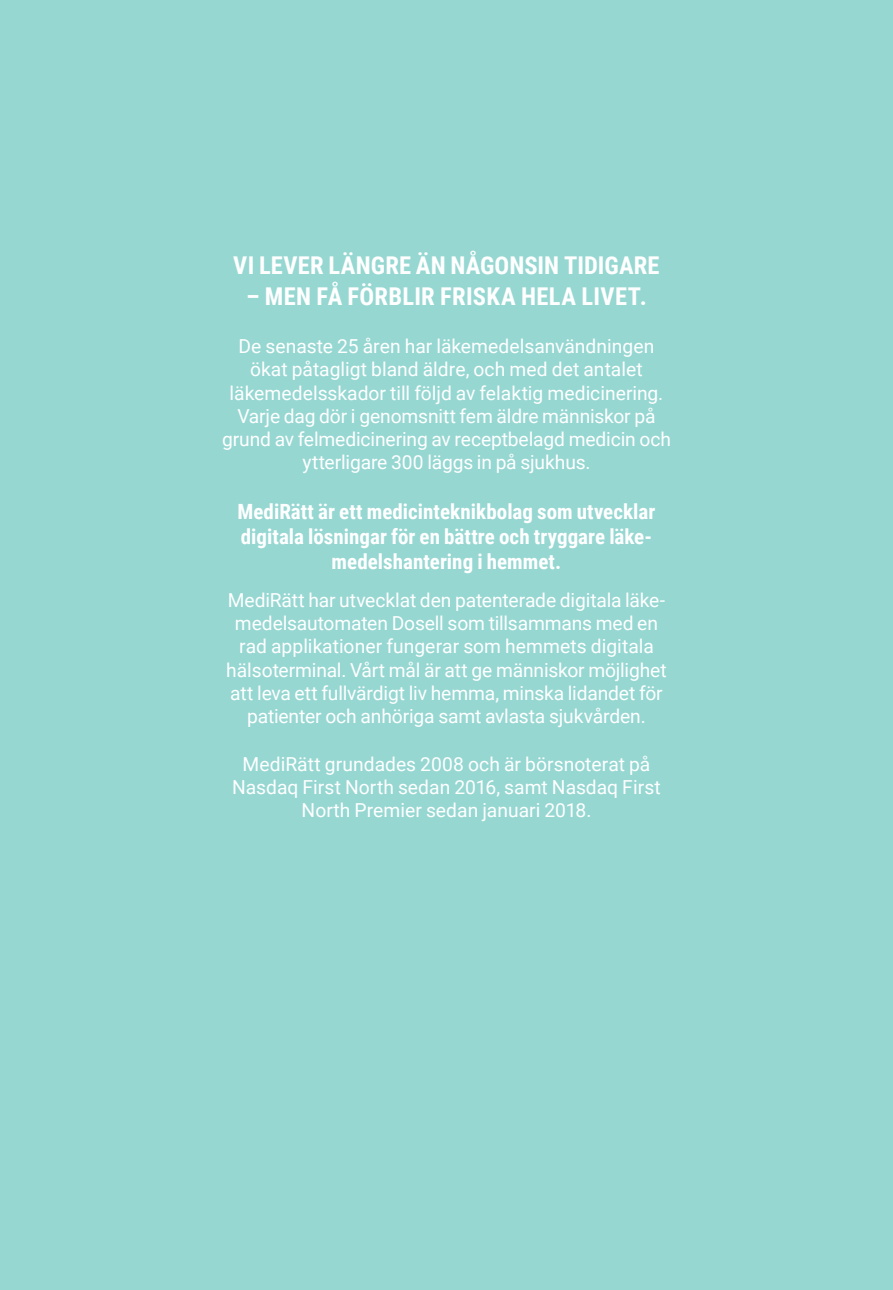
<style>
.page{position:relative;width:893px;height:1290px;background:#96d7d2}
.page>*{position:absolute;margin:0;border:0;box-sizing:border-box;transform-origin:0 0}
.Rubrik_2{font:700 24.5px "Roboto Condensed";letter-spacing:.01em;color:#fff}
.Rubrik_2-2{font:700 21px/25.2px "Roboto Condensed";color:#fff;text-align:center}
.Rubrik_2-3{font:19.25px/23.1px "Roboto";letter-spacing:-.005em;color:#fff;text-align:center}
</style>
<div class="page">
<p class="Rubrik_2" style="left:233px;top:248px;width:428px">VI LEVER LÄNGRE ÄN NÅGONSIN TIDIGARE</p>
<p class="Rubrik_2" style="left:246px;top:279px;width:402px">– MEN FÅ FÖRBLIR FRISKA HELA LIVET.</p>
<p class="Rubrik_2-3" style="left:222px;top:334px;width:450px">De senaste 25 åren har läkemedelsanvändningen ökat påtagligt bland äldre, och med det antalet läkemedelsskador till följd av felaktig medicinering.<br>Varje dag dör i genomsnitt fem äldre människor på grund av felmedicinering av receptbelagd medicin och ytterligare 300 läggs in på sjukhus.</p>
<p class="Rubrik_2-2" style="left:237px;top:498px;width:419px">MediRätt är ett medicinteknikbolag som utvecklar digitala lösningar för en bättre och tryggare läke&shy;medelshantering i hemmet.</p>
<p class="Rubrik_2-3" style="left:226px;top:588px;width:442px">MediRätt har utvecklat den patenterade digitala läke&shy;medelsautomaten Dosell som tillsammans med en rad applikationer fungerar som hemmets digitala hälsoterminal. Vårt mål är att ge människor möjlighet att leva ett fullvärdigt liv hemma, minska lidandet för patienter och anhöriga samt avlasta sjukvården.</p>
<p class="Rubrik_2-3" style="left:232px;top:751px;width:430px">MediRätt grundades 2008 och är börsnoterat på<br>Nasdaq First North sedan 2016, samt Nasdaq First<br>North Premier sedan januari 2018.</p>
</div>
